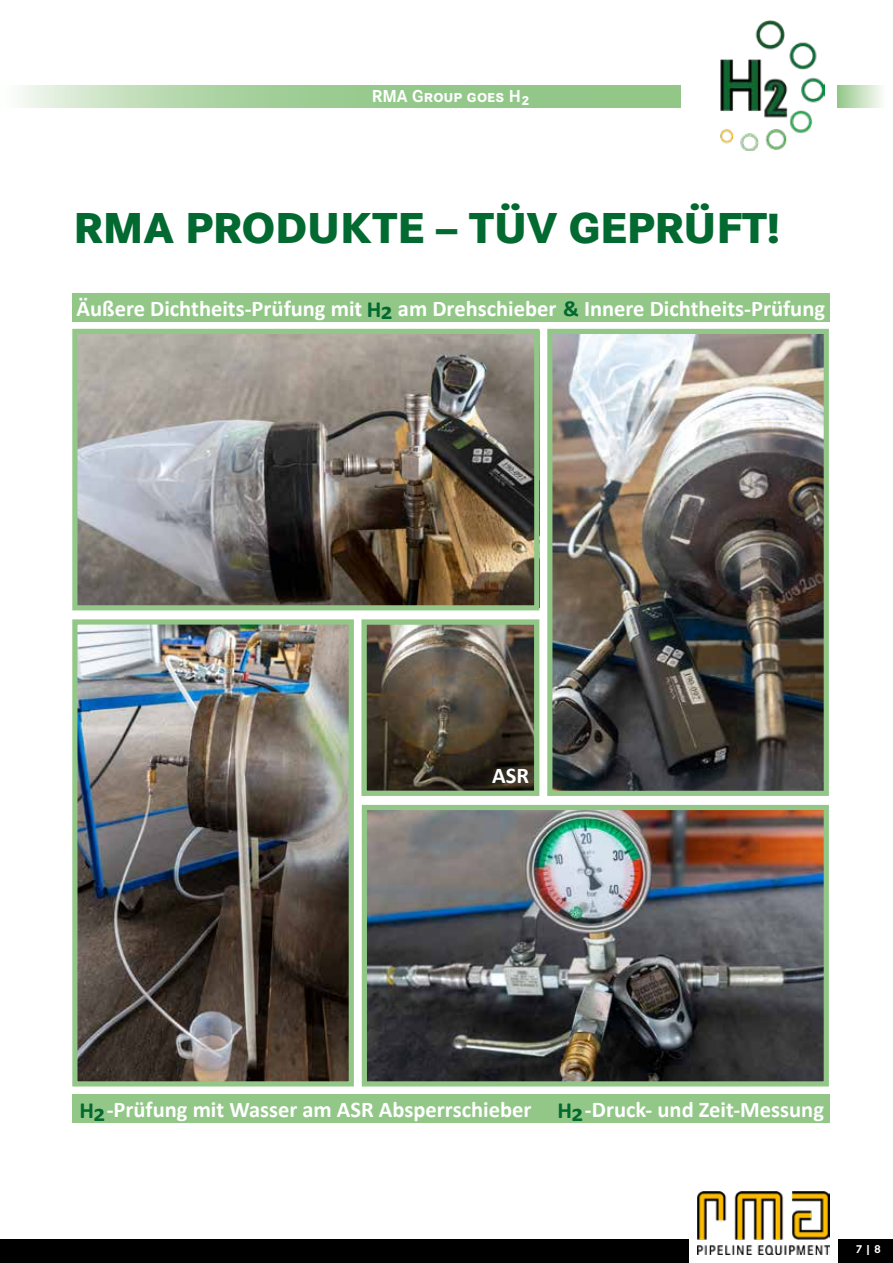
<style>
.page{position:relative;width:893px;height:1263px;background:#fff}
.page>*{position:absolute;margin:0;border:0;box-sizing:border-box;transform-origin:0 0}
.t1{font:800 45px "Corporate S Pro";color:#026930}
.t2{font:700 22.5px "Calibri";color:#fff}
.t3{font:700 18px "Corporate S Pro";color:#fff}
.t4{font:700 12px "Corporate S Pro";color:#fff}
.s1{font-size:23.25px;color:#026930}
.s2{color:#026930}
</style>
<div class="page">
<svg style="left:19px;top:85px;width:661px;height:22px"></svg>
<div style="left:0;top:1239px;width:893px;height:24px;background:#000"></div>
<div style="left:838px;top:85px;width:55px;height:22px;background:linear-gradient(to right,#98c98d,#fff)"></div>
<img style="left:720px;top:20px;width:105px;height:131px">
<div style="left:689px;top:1171px;width:149px;height:92px;background:#fff"></div>
<img style="left:697px;top:1192px;width:132px;height:62px">
<img style="left:367px;top:625px;width:166px;height:165px">
<img style="left:368px;top:811px;width:455px;height:269px">
<img style="left:78px;top:335px;width:455px;height:269px">
<div style="left:72px;top:329px;width:467px;height:281px;border:5px solid #92c788"></div>
<div style="left:362px;top:805px;width:467px;height:281px;border:5px solid #92c788"></div>
<div style="left:72px;top:294px;width:758px;height:28px;background:#92c788"></div>
<div style="left:72px;top:1094px;width:758px;height:29px;background:#92c788"></div>
<img style="left:553px;top:335px;width:270px;height:455px">
<img style="left:78px;top:625px;width:270px;height:455px">
<div style="left:547px;top:329px;width:282px;height:467px;border:5px solid #92c788"></div>
<div style="left:72px;top:619px;width:282px;height:467px;border:5px solid #92c788"></div>
<div style="left:361px;top:619px;width:178px;height:177px;border:5px solid #92c788"></div>
<p class="t3" style="left:372px;top:82px;width:159px">RMA Group goes H2</p>
<h1 class="t1" style="left:74px;top:191px;width:708px">RMA PRODUKTE – TÜV GEPRÜFT!</h1>
<p class="t2" style="left:77px;top:293px;width:750px">Äußere Dichtheits-Prüfung mit <span class="s1">H2</span> am Drehschieber <span class="s2">&amp;</span> Innere Dichtheits-Prüfung</p>
<p class="t2" style="left:492px;top:760px;width:38px">ASR</p>
<p class="t2" style="left:80px;top:1094px;width:453px"><span class="s1">H2</span>-Prüfung mit Wasser am ASR Absperrschieber</p>
<p class="t2" style="left:557px;top:1094px;width:268px"><span class="s1">H2</span>-Druck- und Zeit-Messung</p>
<p class="t4" style="left:855px;top:1239px;width:27px">7 | 8</p>
</div>
